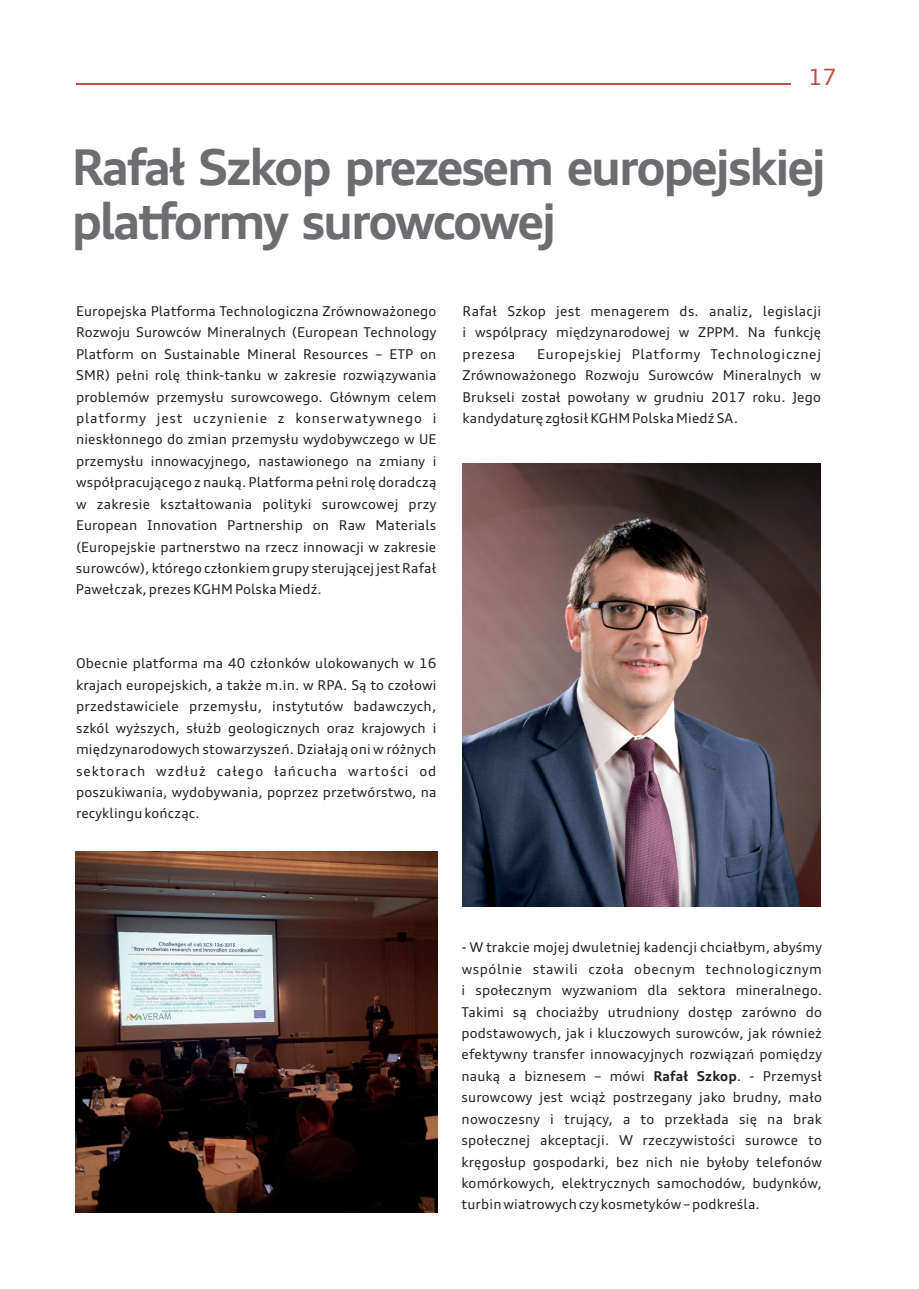
<style>
.page{position:relative;width:919px;height:1289px;background:#fff}
.page>*{position:absolute;margin:0;border:0;box-sizing:border-box;transform-origin:0 0}
.t1{font:700 49.2px/54px "Audi Type";letter-spacing:-.05em;color:#6c6d70}
.t2{font:22.5px "Audi Type";color:#bd4f46}
.t3{font:13.5px/21.5px "Audi Type";letter-spacing:.01em;color:#231f20;text-align:justify}
.s1{font-weight:700}
</style>
<div class="page">
<hr style="left:76px;top:83px;width:715px;height:2px;background:#bd4f46">
<img style="left:462px;top:464px;width:358px;height:442px">
<img style="left:76px;top:851px;width:361px;height:361px">
<h2 class="t2" style="left:808px;top:68px;width:30px">17</h2>
<h1 class="t1" style="left:71px;top:145px;width:756px">Rafa³ Szkop prezesem europejskiej platformy surowcowej</h1>
<p class="t3" style="left:76px;top:302px;width:362px">Europejska Platforma Technologiczna Zrównowa¿onego Rozwoju Surowców Mineralnych (European Technology Platform on Sustainable Mineral Resources – ETP on SMR) pe³ni rolê think-tanku w zakresie rozwi¹zywania problemów przemys³u surowcowego. G³ównym celem platformy jest uczynienie z konserwatywnego i niesk³onnego do zmian przemys³u wydobywczego w UE przemys³u innowacyjnego, nastawionego na zmiany i wspó³pracuj¹cego z nauk¹. Platforma pe³ni rolê doradcz¹ w zakresie kszta³towania polityki surowcowej przy European Innovation Partnership on Raw Materials (Europejskie partnerstwo na rzecz innowacji w zakresie surowców), którego cz³onkiem grupy steruj¹cej jest Rafa³<br>Pawe³czak, prezes KGHM Polska MiedŸ.</p>
<p class="t3" style="left:76px;top:654px;width:362px">Obecnie platforma ma 40 cz³onków ulokowanych w 16 krajach europejskich, a tak¿e m.in. w RPA. S¹ to czo³owi przedstawiciele przemys³u, instytutów badawczych, szkól wy¿szych, s³u¿b geologicznych oraz krajowych i miêdzynarodowych stowarzyszeñ. Dzia³aj¹ oni w ró¿nych sektorach wzd³u¿ ca³ego ³añcucha wartoœci od poszukiwania, wydobywania, poprzez przetwórstwo, na recyklingu koñcz¹c.</p>
<p class="t3" style="left:462px;top:302px;width:360px">Rafa³ Szkop jest menagerem ds. analiz, legislacji i wspólpracy miêdzynarodowej w ZPPM. Na funkcjê prezesa</p>
<p class="t3" style="left:462px;top:344px;width:360px;text-indent:75px">Europejskiej Platformy Technologicznej Zrównowa¿onego Rozwoju Surowców Mineralnych w Brukseli zosta³ powo³any w grudniu 2017 roku. Jego kandydaturê zg³osi³ KGHM Polska MiedŸ SA.</p>
<p class="t3" style="left:461px;top:938px;width:362px">- W trakcie mojej dwuletniej kadencji chcia³bym, abyœmy wspólnie stawili czo³a obecnym technologicznym i spo³ecznym wyzwaniom dla sektora mineralnego.<br>Takimi s¹ chocia¿by utrudniony dostêp zarówno do podstawowych, jak i kluczowych surowców, jak równieý efektywny transfer innowacyjnych rozwi¹zañ pomiêdzy nauk¹ a biznesem – mówi <span class="s1">Rafa³ Szkop</span>. - Przemys³ surowcowy jest wci¹¿ postrzegany jako brudny, ma³o nowoczesny i truj¹cy, a to przek³ada siê na brak spo³ecznej akceptacji. W rzeczywistoœci surowce to krêgos³up gospodarki, bez nich nie by³oby telefonów komórkowych, elektrycznych samochodów, budynków, turbin wiatrowych czy kosmetyków – podkreœla.</p>
</div>
